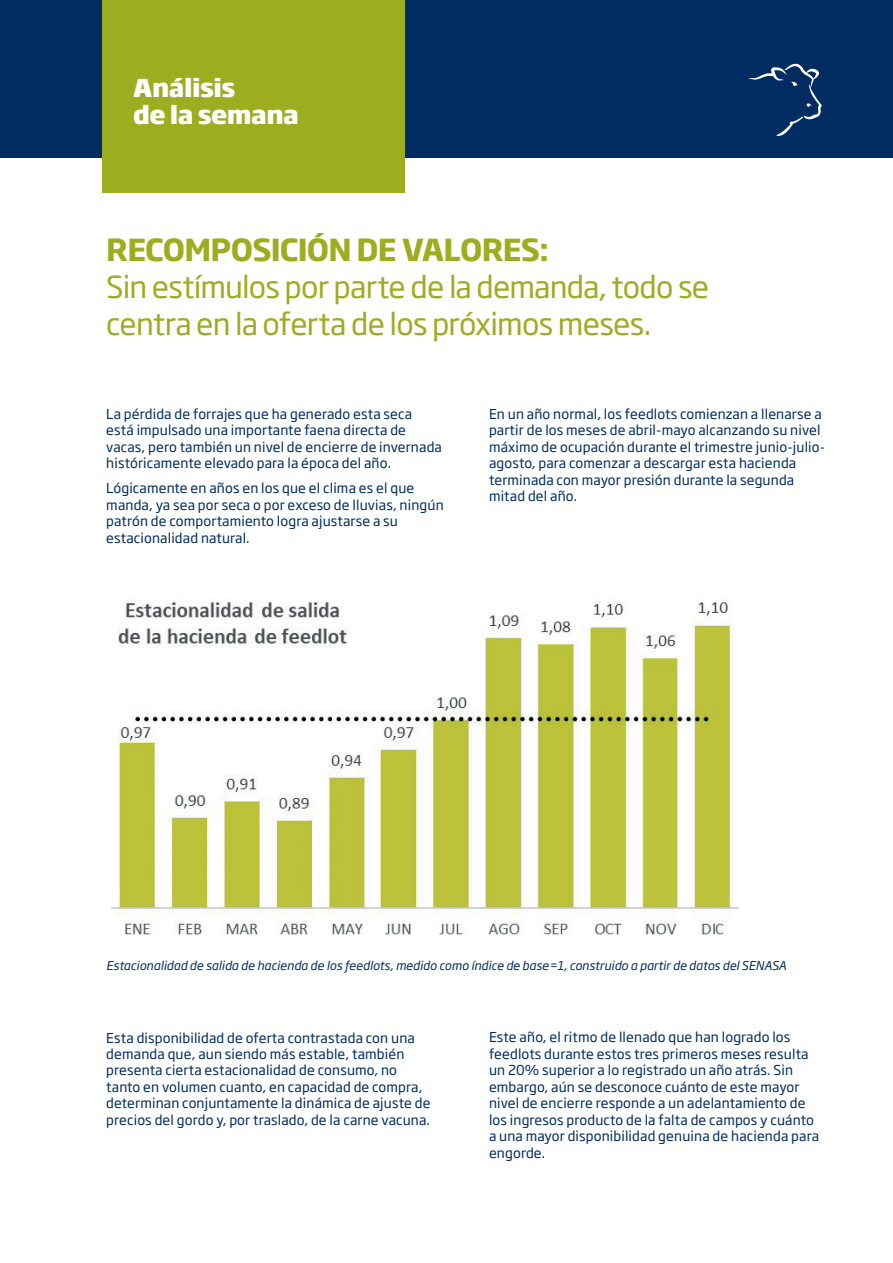
<style>
.page{position:relative;width:893px;height:1263px;background:#fff}
.page>*{position:absolute;margin:0;border:0;box-sizing:border-box;transform-origin:0 0}
.t1{font:30px/37.2px "Soho Gothic Pro";letter-spacing:-.025em;color:#9dad20}
.t2{font:700 30px "Soho Gothic Pro";letter-spacing:-.025em;color:#9dad20}
.t3{font:800 24.45px/27.2px "Soho Gothic Pro";letter-spacing:-.02em;color:#fff}
.t4{font:13.5px/16.5px "Soho Gothic Pro";letter-spacing:.01em;color:#002c62}
.t5{font:italic 12px "Soho Gothic Pro";color:#002c62}
</style>
<div class="page">
<div style="left:0;top:0;width:893px;height:157px;background:#002c62"></div>
<svg style="left:748px;top:64px;width:74px;height:73px"></svg>
<div style="left:102px;top:0;width:303px;height:193px;background:#9dad20"></div>
<img style="left:111px;top:599px;width:629px;height:336px">
<h2 class="t3" style="left:133px;top:73px;width:167px">Análisis<br>de la semana</h2>
<h1 class="t2" style="left:106px;top:226px;width:444px">RECOMPOSICIÓN DE VALORES:</h1>
<h1 class="t1" style="left:106px;top:266px;width:604px">Sin estímulos por parte de la demanda, todo se centra en la oferta de los próximos meses.</h1>
<p class="t4" style="left:106px;top:405px;width:337px">La pérdida de forrajes que ha generado esta seca está impulsado una importante faena directa de vacas, pero también un nivel de encierre de invernada históricamente elevado para la época del año.</p>
<p class="t4" style="left:106px;top:479px;width:339px">Lógicamente en años en los que el clima es el que manda, ya sea por seca o por exceso de lluvias, ningún patrón de comportamiento logra ajustarse a su estacionalidad natural.</p>
<p class="t4" style="left:489px;top:405px;width:338px">En un año normal, los feedlots comienzan a llenarse a partir de los meses de abril-mayo alcanzando su nivel máximo de ocupación durante el trimestre junio-julio&shy;agosto, para comenzar a descargar esta hacienda terminada con mayor presión durante la segunda mitad del año.</p>
<p class="t5" style="left:106px;top:956px;width:682px">Estacionalidad de salida de hacienda de los feedlots, medido como índice de base=1, construido a partir de datos del SENASA</p>
<p class="t4" style="left:106px;top:1028px;width:326px">Esta disponibilidad de oferta contrastada con una demanda que, aun siendo más estable, también presenta cierta estacionalidad de consumo, no tanto en volumen cuanto, en capacidad de compra, determinan conjuntamente la dinámica de ajuste de precios del gordo y, por traslado, de la carne vacuna.</p>
<p class="t4" style="left:489px;top:1028px;width:332px">Este año, el ritmo de llenado que han logrado los feedlots durante estos tres primeros meses resulta un 20% superior a lo registrado un año atrás. Sin embargo, aún se desconoce cuánto de este mayor nivel de encierre responde a un adelantamiento de los ingresos producto de la falta de campos y cuánto a una mayor disponibilidad genuina de hacienda para engorde.</p>
</div>
